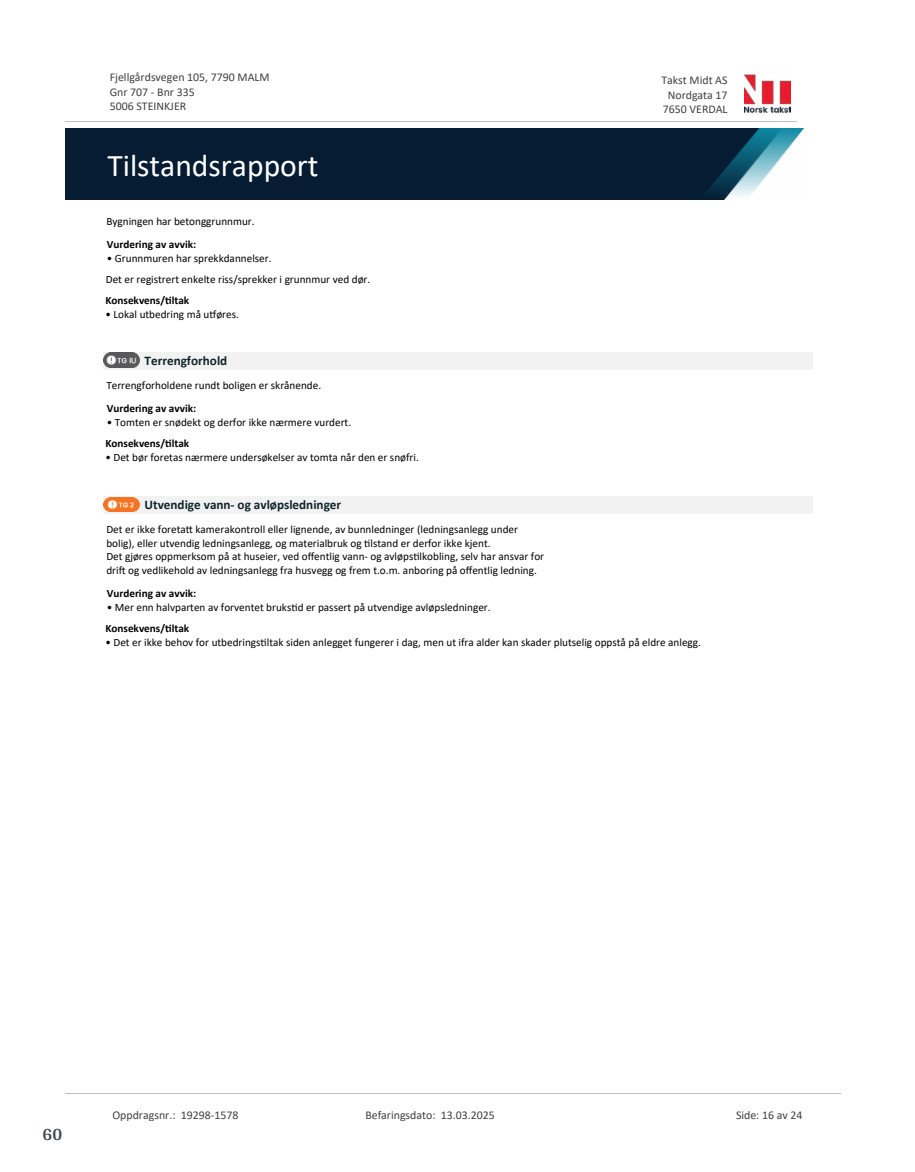
<style>
.page{position:relative;width:915px;height:1172px;background:#fff}
.page>*{position:absolute;margin:0;border:0;box-sizing:border-box;transform-origin:0 0}
.t1{font:31.65px "Calibri";color:#fff}
.t2{font:700 18px "Arya";color:#414749}
.t3{font:700 13.2px "Calibri";color:#0f252c}
.t4{font:11.85px/14.5px "Calibri";color:#404040}
.t5{font:11.25px/13.6px "Calibri";color:#000}
.t6{font:700 11.25px "Calibri";color:#000}
</style>
<div class="page">
<div style="left:104px;top:352px;width:708px;height:17px;background:#f2f2f2"></div>
<svg style="left:108px;top:352px;width:28px;height:1px"></svg>
<img style="left:104px;top:353px;width:35px;height:15px">
<div style="left:104px;top:496px;width:708px;height:17px;background:#f2f2f2"></div>
<img style="left:104px;top:497px;width:35px;height:15px">
<img style="left:744px;top:74px;width:46px;height:40px">
<hr style="left:65px;top:121px;width:731px;height:1px;background:#c0c0c0">
<img style="left:65px;top:129px;width:738px;height:71px">
<hr style="left:65px;top:1093px;width:775px;height:1px;background:#c0c0c0">
<p class="t4" style="left:110px;top:70px;width:161px">Fjellgårdsvegen 105, 7790 MALM<br>Gnr 707 - Bnr 335<br>5006 STEINKJER</p>
<p class="t4" style="left:661px;top:73px;width:68px">Takst Midt AS</p>
<p class="t4" style="left:667px;top:87px;width:61px">Nordgata 17</p>
<p class="t4" style="left:662px;top:102px;width:66px">7650 VERDAL</p>
<h1 class="t1" style="left:107px;top:143px;width:213px">Tilstandsrapport</h1>
<p class="t5" style="left:106px;top:214px;width:150px">Bygningen har betonggrunnmur.</p>
<p class="t6" style="left:107px;top:236px;width:91px">Vurdering av avvik:</p>
<p class="t5" style="left:106px;top:248px;width:266px;line-height:20.7px">• Grunnmuren har sprekkdannelser.<br>Det er registrert enkelte riss/sprekker i grunnmur ved dør.</p>
<p class="t6" style="left:105px;top:292px;width:85px">Konsekvens/琀椀ltak</p>
<p class="t5" style="left:105px;top:307px;width:135px">• Lokal utbedring må u琀昀øres.</p>
<p class="t3" style="left:144px;top:351px;width:84px">Terrengforhold</p>
<p class="t5" style="left:106px;top:378px;width:216px">Terrengforholdene rundt boligen er skrånende.</p>
<p class="t6" style="left:107px;top:400px;width:91px">Vurdering av avvik:</p>
<p class="t5" style="left:107px;top:415px;width:246px">• Tomten er snødekt og derfor ikke nærmere vurdert.</p>
<p class="t6" style="left:105px;top:435px;width:85px">Konsekvens/琀椀ltak</p>
<p class="t5" style="left:105px;top:451px;width:315px">• Det bør foretas nærmere undersøkelser av tomta når den er snøfri.</p>
<p class="t3" style="left:144px;top:495px;width:198px">Utvendige vann- og avløpsledninger</p>
<p class="t5" style="left:106px;top:522px;width:439px">Det er ikke foreta琀琀 kamerakontroll eller lignende, av bunnledninger (ledningsanlegg under bolig), eller utvendig ledningsanlegg, og materialbruk og 琀椀lstand er derfor ikke kjent.<br>Det gjøres oppmerksom på at huseier, ved o昀昀entlig vann- og avløps琀椀lkobling, selv har ansvar for dri昀琀 og vedlikehold av ledningsanlegg fra husvegg og frem t.o.m. anboring på o昀昀entlig ledning.</p>
<p class="t6" style="left:107px;top:585px;width:91px">Vurdering av avvik:</p>
<p class="t5" style="left:107px;top:600px;width:385px">• Mer enn halvparten av forventet bruks琀椀d er passert på utvendige avløpsledninger.</p>
<p class="t6" style="left:105px;top:620px;width:85px">Konsekvens/琀椀ltak</p>
<p class="t5" style="left:105px;top:635px;width:597px">• Det er ikke behov for utbedrings琀椀ltak siden anlegget fungerer i dag, men ut ifra alder kan skader plutselig oppstå på eldre anlegg.</p>
<h2 class="t2" style="left:43px;top:1123px;width:21px">60</h2>
<p class="t4" style="left:112px;top:1107px;width:127px">Oppdragsnr.: 19298-1578</p>
<p class="t4" style="left:365px;top:1107px;width:131px">Befaringsdato: 13.03.2025</p>
<p class="t4" style="left:735px;top:1107px;width:68px">Side: 16 av 24</p>
</div>
